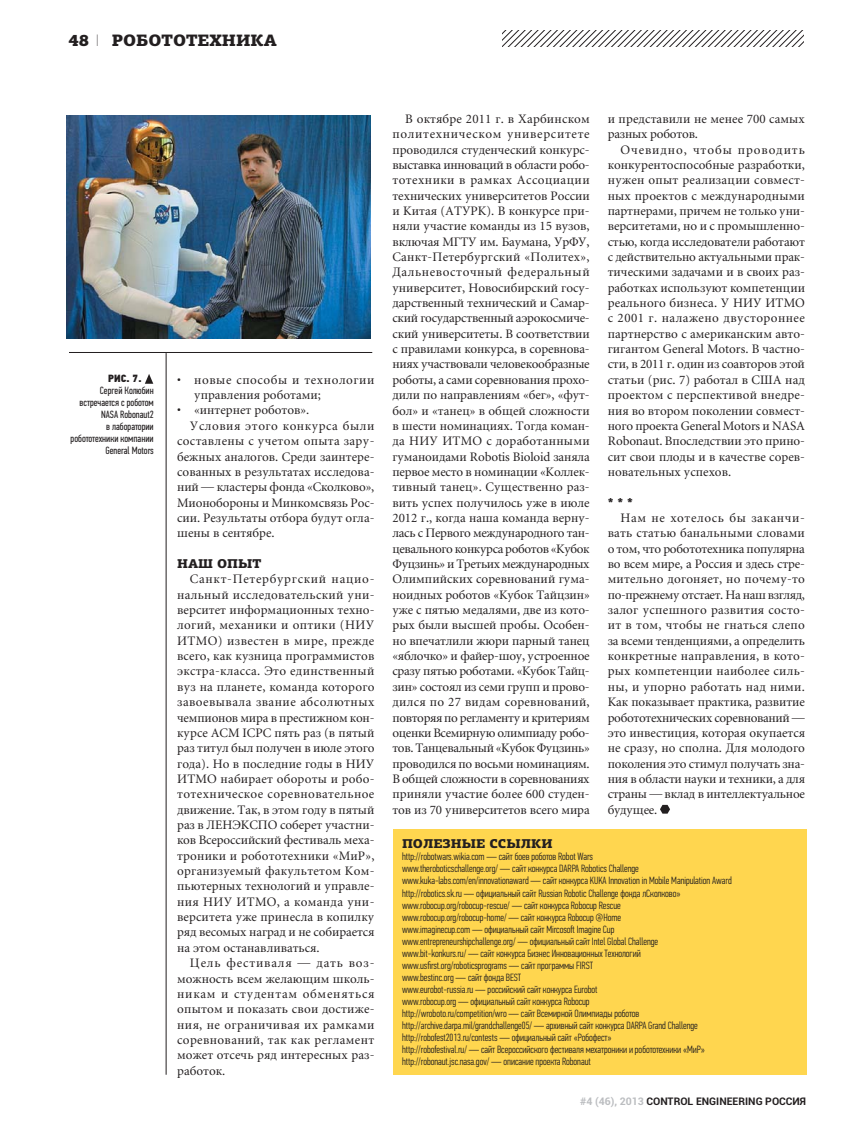
<style>
.page{position:relative;width:851px;height:1136px;background:#fff}
.page>*{position:absolute;margin:0;border:0;box-sizing:border-box;transform-origin:0 0}
.t1{font:900 16.5px "PF Agora Slab Pro";color:#231f20}
.t2{font:12.75px/15.3px "Miniature";color:#231f20;text-align:justify}
.t3{font:12.75px/15.3px "Miniature";letter-spacing:.035em;color:#231f20}
.t4{font:12.75px "Miniature";letter-spacing:.025em;color:#231f20}
.t5{font:12.75px "Miniature";letter-spacing:.045em;color:#231f20}
.t6{font:900 12.75px "PF Agora Slab Pro";color:#231f20}
.t7{font:300 10.5px/12px "PF Din Text Comp Pro";letter-spacing:-.005em;color:#231f20}
.t8{font:10.5px/12px "PF Din Text Comp Pro";color:#231f20;text-align:right}
.t9{font:700 10.5px "Roboto";color:#231f20}
.t10{font:10.5px "PF Din Text Cond Pro X Black";color:#231f20}
.s1{font-family:"PF Din Text Pro";font-weight:100}
.s2{color:#bbbdc0}
</style>
<div class="page">
<svg style="left:502px;top:31px;width:301px;height:15px"></svg>
<svg style="left:660px;top:804px;width:10px;height:9px"></svg>
<img style="left:67px;top:116px;width:303px;height:222px">
<svg style="left:145px;top:374px;width:8px;height:10px"></svg>
<div style="left:393px;top:828px;width:413px;height:246px;background:#ffd64f"></div>
<hr style="left:69px;top:352px;width:303px;height:1px;background:#231f20">
<hr style="left:166px;top:353px;width:1px;height:721px;background:#231f20">
<p class="t1" style="left:69px;top:31px;width:32px">48 <span class="s1">I</span></p>
<p class="t1" style="left:112px;top:31px;width:166px">РОБОТОТЕХНИКА</p>
<p class="t10" style="left:108px;top:372px;width:35px">РИС. 7.</p>
<p class="t8" style="left:71px;top:385px;width:85px">Сергей Колюбин встречается с роботом<br>NASA Robonaut2<br>в лаборатории робототехники компании<br>General Motors</p>
<p class="t3" style="left:194px;top:373px;width:182px;text-indent:-17px">• новые способы и технологии управления роботами;</p>
<p class="t2" style="left:177px;top:404px;width:134px">• «интернет роботов».</p>
<p class="t5" style="left:190px;top:420px;width:186px">Условия этого конкурса были</p>
<p class="t4" style="left:177px;top:436px;width:199px">составлены с учетом опыта зару-</p>
<p class="t2" style="left:177px;top:450px;width:199px">бежных аналогов. Среди заинтере-</p>
<p class="t2" style="left:177px;top:465px;width:199px">сованных в результатах исследова-</p>
<p class="t2" style="left:177px;top:480px;width:199px">ний — кластеры фонда «Сколково»,</p>
<p class="t2" style="left:177px;top:496px;width:199px">Мионобороны и Минкомсвязь Рос-</p>
<p class="t2" style="left:177px;top:511px;width:199px">сии. Результаты отбора будут огла-</p>
<p class="t2" style="left:177px;top:526px;width:99px">шены в сентябре.</p>
<p class="t6" style="left:177px;top:556px;width:86px">НАШ ОПЫТ</p>
<p class="t2" style="left:177px;top:572px;width:199px;text-indent:13px">Санкт-Петербургский нацио&shy;нальный исследовательский уни&shy;верситет информационных техно&shy;логий, механики и оптики (НИУ ИТМО) известен в мире, прежде всего, как кузница программистов экстра-класса. Это единственный вуз на планете, команда которого завоевывала звание абсолютных чемпионов мира в престижном кон&shy;курсе ACM ICPC пять раз (в пятый раз титул был получен в июле этого года). Но в последние годы в НИУ ИТМО набирает обороты и робо&shy;тотехническое соревновательное движение. Так, в этом году в пятый раз в ЛЕНЭКСПО соберет участни&shy;ков Всероссийский фестиваль меха&shy;троники и робототехники «МиР», организуемый факультетом Ком&shy;пьютерных технологий и управле&shy;ния НИУ ИТМО, а команда уни&shy;верситета уже принесла в копилку ряд весомых наград и не собирается на этом останавливаться.</p>
<p class="t2" style="left:177px;top:956px;width:199px;text-indent:13px">Цель фестиваля — дать воз&shy;можность всем желающим школь&shy;никам и студентам обменяться опытом и показать свои достиже&shy;ния, не ограничивая их рамками соревнований, так как регламент может отсечь ряд интересных раз&shy;работок.</p>
<p class="t2" style="left:392px;top:112px;width:199px;text-indent:13px">В октябре 2011 г. в Харбинском политехническом университете проводился студенческий конкурс&shy;выставка инноваций в области робо&shy;тотехники в рамках Ассоциации технических университетов России и Китая (АТУРК). В конкурсе при&shy;няли участие команды из 15 вузов, включая МГТУ им. Баумана, УрФУ, Санкт-Петербургский «Политех», Дальневосточный федеральный университет, Новосибирский госу&shy;дарственный технический и Самар&shy;ский государственный аэрокосмиче&shy;ский университеты. В соответствии с правилами конкурса, в соревнова&shy;ниях участвовали человекообразные роботы, а сами соревнования прохо&shy;дили по направлениям «бег», «фут&shy;бол» и «танец» в общей сложности в шести номинациях. Тогда коман&shy;да НИУ ИТМО с доработанными гуманоидами Robotis Bioloid заняла первое место в номинации «Коллек&shy;тивный танец». Существенно раз&shy;вить успех получилось уже в июле 2012 г., когда наша команда верну&shy;лась с Первого международного тан&shy;цевального конкурса роботов «Кубок Фуцзинь» и Третьих международных Олимпийских соревнований гума&shy;ноидных роботов «Кубок Тайцзин» уже с пятью медалями, две из кото&shy;рых были высшей пробы. Особен&shy;но впечатлили жюри парный танец «яблочко» и файер-шоу, устроенное сразу пятью роботами. «Кубок Тайц&shy;зин» состоял из семи групп и прово&shy;дился по 27 видам соревнований, повторяя по регламенту и критериям оценки Всемирную олимпиаду робо&shy;тов. Танцевальный «Кубок Фуцзинь» проводился по восьми номинациям.<br>В общей сложности в соревнованиях приняли участие более 600 студен&shy;тов из 70 университетов всего мира</p>
<p class="t2" style="left:607px;top:112px;width:199px">и представили не менее 700 самых разных роботов.</p>
<p class="t2" style="left:607px;top:143px;width:199px;text-indent:13px">Очевидно, чтобы проводить конкурентоспособные разработки, нужен опыт реализации совмест&shy;ных проектов с международными партнерами, причем не только уни&shy;верситетами, но и с промышленно&shy;стью, когда исследователи работают с действительно актуальными прак&shy;тическими задачами и в своих раз&shy;работках используют компетенции реального бизнеса. У НИУ ИТМО с 2001 г. налажено двустороннее партнерство с американским авто&shy;гигантом General Motors. В частно&shy;сти, в 2011 г. один из соавторов этой статьи (рис. 7) работал в США над проектом с перспективой внедре&shy;ния во втором поколении совмест&shy;ного проекта General Motors и NASA Robonaut. Впоследствии это прино&shy;сит свои плоды и в качестве сорев&shy;новательных успехов.</p>
<p class="t6" style="left:607px;top:494px;width:27px">* * *</p>
<p class="t2" style="left:607px;top:511px;width:199px;text-indent:13px">Нам не хотелось бы заканчи&shy;вать статью банальными словами о том, что робототехника популярна во всем мире, а Россия и здесь стре&shy;мительно догоняет, но почему-то по-прежнему отстает. На наш взгляд, залог успешного развития состо&shy;ит в том, чтобы не гнаться слепо за всеми тенденциями, а определить конкретные направления, в кото&shy;рых компетенции наиболее силь&shy;ны, и упорно работать над ними.<br>Как показывает практика, развитие робототехнических соревнований — это инвестиция, которая окупается не сразу, но сполна. Для молодого поколения это стимул получать зна&shy;ния в области науки и техники, а для страны — вклад в интеллектуальное будущее.</p>
<p class="t6" style="left:402px;top:836px;width:152px">ПОЛЕЗНЫЕ ССЫЛКИ</p>
<p class="t7" style="left:402px;top:851px;width:331px">http://robotwars.wikia.com — сайт боев роботов Robot Wars<br>www.theroboticschallenge.org/ — сайт конкурса DARPA Robotics Challenge www.kuka-labs.com/en/innovationaward — сайт конкурса KUKA Innovation in Mobile Manipulation Award http://robotics.sk.ru — официальный сайт Russian Robotic Challenge фонда лСколково» www.robocup.org/robocup-rescue/ — сайт конкурса Robocup Rescue<br>www.robocup.org/robocup-home/ — сайт конкурса Robocup @Home<br>www.imaginecup.com — официальный сайт Mircosoſt Imagine Cup<br>www.entrepreneurshipchallenge.org/ — официальный сайт Intel Global Challenge<br>www.bit-konkurs.ru/ — сайт конкурса Бизнес Инновационных Технологий www.usfirst.org/roboticsprograms — сайт программы FIRST<br>www.bestinc.org — сайт фонда BEST<br>www.eurobot-russia.ru — российский сайт конкурса Eurobot<br>www.robocup.org — официальный сайт конкурса Robocup<br>http://wroboto.ru/competition/wro — сайт Всемирной Олимпиады роботов http://archive.darpa.mil/grandchallenge05/ — архивный сайт конкурса DARPA Grand Challenge http://robofest2013.ru/contests — официальный сайт «Робофест»<br>http://robofestival.ru/ — сайт Всероссийского фестиваля мехатроники и робототехники «МиР» http://robonaut.jsc.nasa.gov/ — описание проекта Robonaut</p>
<p class="t9" style="left:580px;top:1093px;width:227px"><span class="s2">#4 (46), 2013</span> CONTROL ENGINEERING РОССИЯ</p>
</div>
